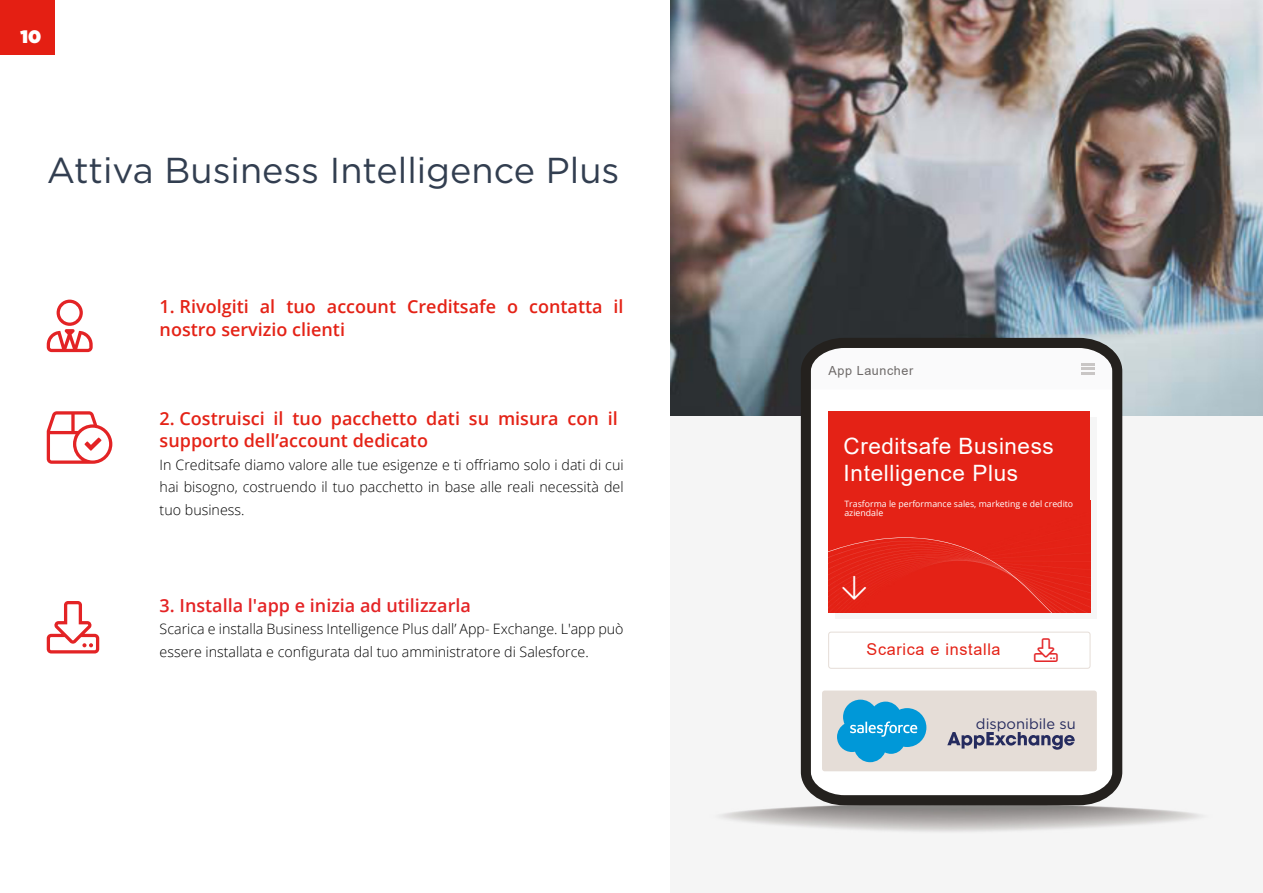
<style>
.page{position:relative;width:1263px;height:893px;background:#fff}
.page>*{position:absolute;margin:0;border:0;box-sizing:border-box;transform-origin:0 0}
.t1{font:36px "Gotham";color:#323e50}
.t2{font:22.5px/27px "Arial";letter-spacing:.025em;color:#fff}
.t3{font:600 18px/22.5px "Open Sans";color:#e42216}
.t4{font:600 18px "Open Sans";color:#e42325}
.t5{font:900 18px "Gotham";color:#fff}
.t6{font:16.2px "Arial";letter-spacing:.04em;color:#e42216}
.t7{font:14.7px "Gotham";color:#262b5e}
.t8{font:300 14.25px/22.5px "Open Sans";color:#000;text-align:justify}
.t9{font:12.6px "Arial";letter-spacing:.045em;color:#6d6968}
.t10{font:8.7px/8.7px "Open Sans";color:#fff}
</style>
<div class="page">
<div style="left:0;top:0;width:54px;height:54px;background:#e41f13"></div>
<img style="left:670px;top:0;width:593px;height:416px">
<div style="left:670px;top:416px;width:593px;height:477px;background:#f5f5f5"></div>
<svg style="left:801px;top:338px;width:321px;height:467px;fill:#fff"></svg>
<div style="left:822px;top:690px;width:275px;height:81px;background:#e5ddd7;border-radius:3px"></div>
<svg style="left:837px;top:700px;width:89px;height:62px"></svg>
<svg style="left:947px;top:732px;width:128px;height:18px"></svg>
<div style="left:835px;top:418px;width:262px;height:201px;background:#f6f6f6"></div>
<div style="left:829px;top:411px;width:261px;height:201px;background:#e42216"></div>
<div style="left:828px;top:632px;width:262px;height:37px;border:1px solid #e5ddd7;border-radius:2px"></div>
<svg style="left:829px;top:537px;width:261px;height:75px"></svg>
<svg style="left:1034px;top:638px;width:24px;height:24px"></svg>
<p class="t5" style="left:9px;top:17px;width:22px">10</p>
<p class="t5" style="left:21px;top:29px;width:22px">10</p>
<h1 class="t1" style="left:47px;top:154px;width:574px">Attiva Business Intelligence Plus</h1>
<p class="t3" style="left:160px;top:297px;width:465px">1. Rivolgiti al tuo account Creditsafe o contatta il nostro servizio clienti</p>
<p class="t3" style="left:160px;top:409px;width:460px">2. Costruisci il tuo pacchetto dati su misura con il supporto dell’account dedicato</p>
<p class="t8" style="left:160px;top:455px;width:465px">In Creditsafe diamo valore alle tue esigenze e ti offriamo solo i dati di cui hai bisogno, costruendo il tuo pacchetto in base alle reali necessità del tuo business.</p>
<p class="t4" style="left:160px;top:598px;width:313px">3. Installa l'app e inizia ad utilizzarla</p>
<p class="t8" style="left:160px;top:619px;width:465px">Scarica e installa Business Intelligence Plus dall’ App- Exchange. L'app può essere installata e configurata dal tuo amministratore di Salesforce.</p>
<p class="t9" style="left:828px;top:366px;width:86px">App Launcher</p>
<h2 class="t2" style="left:844px;top:435px;width:212px">Creditsafe Business<br>Intelligence Plus</h2>
<p class="t10" style="left:844px;top:501px;width:230px">Trasforma le performance sales, marketing e del credito aziendale</p>
<p class="t6" style="left:866px;top:643px;width:136px">Scarica e installa</p>
<p class="t7" style="left:976px;top:717px;width:102px">disponibile su</p>
</div>
